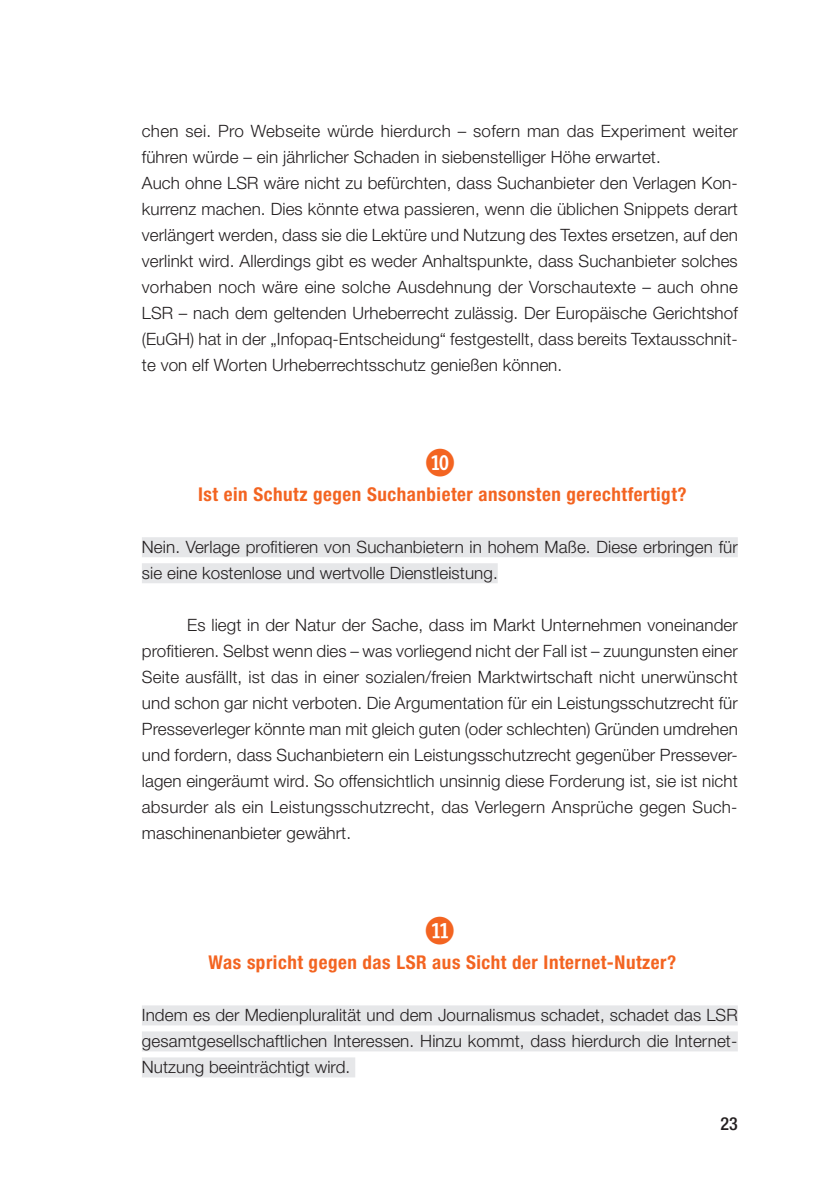
<style>
.page{position:relative;width:840px;height:1191px;background:#fff}
.page>*{position:absolute;margin:0;border:0;box-sizing:border-box;transform-origin:0 0}
.t1{font:28px "v B Numbers TT";color:#f36421}
.t2{font:700 condensed 19px "Helvetica Neue LT Std";letter-spacing:.03em;color:#f36421}
.t3{font:500 condensed 18px "Helvetica Neue LT Std";color:#231f20}
.t4{font:300 17px/26px "Helvetica Neue LT Std";letter-spacing:.005em;color:#231f20}
</style>
<div class="page">
<div style="left:142px;top:537px;width:595px;height:20px;background:#e6e7e9"></div>
<div style="left:142px;top:563px;width:355px;height:20px;background:#e6e7e9"></div>
<div style="left:142px;top:1005px;width:595px;height:20px;background:#e6e7e9"></div>
<div style="left:142px;top:1031px;width:595px;height:20px;background:#e6e7e9"></div>
<div style="left:142px;top:1057px;width:213px;height:20px;background:#e6e7e9"></div>
<p class="t4" style="left:142px;top:118px;width:597px">chen sei. Pro Webseite würde hierdurch – sofern man das Experiment weiter führen würde – ein jährlicher Schaden in siebenstelliger Höhe erwartet.<br>Auch ohne LSR wäre nicht zu befürchten, dass Suchanbieter den Verlagen Kon&shy;kurrenz machen. Dies könnte etwa passieren, wenn die üblichen Snippets derart verlängert werden, dass sie die Lektüre und Nutzung des Textes ersetzen, auf den verlinkt wird. Allerdings gibt es weder Anhaltspunkte, dass Suchanbieter solches vorhaben noch wäre eine solche Ausdehnung der Vorschautexte – auch ohne LSR – nach dem geltenden Urheberrecht zulässig. Der Europäische Gerichtshof (EuGH) hat in der „Infopaq-Entscheidung“ festgestellt, dass bereits Textausschnit&shy;te von elf Worten Urheberrechtsschutz genießen können.</p>
<h1 class="t1" style="left:424px;top:449px;width:32px">a</h1>
<p class="t2" style="left:198px;top:483px;width:489px">Ist ein Schutz gegen Suchanbieter ansonsten gerechtfertigt?</p>
<p class="t4" style="left:142px;top:534px;width:597px">Nein. Verlage profitieren von Suchanbietern in hohem Maße. Diese erbringen für sie eine kostenlose und wertvolle Dienstleistung.</p>
<p class="t4" style="left:142px;top:612px;width:597px;text-indent:45px">Es liegt in der Natur der Sache, dass im Markt Unternehmen voneinander profitieren. Selbst wenn dies – was vorliegend nicht der Fall ist – zuungunsten einer Seite ausfällt, ist das in einer sozialen/freien Marktwirtschaft nicht unerwünscht und schon gar nicht verboten. Die Argumentation für ein Leistungsschutzrecht für Presseverleger könnte man mit gleich guten (oder schlechten) Gründen umdrehen und fordern, dass Suchanbietern ein Leistungsschutzrecht gegenüber Pressever&shy;lagen eingeräumt wird. So offensichtlich unsinnig diese Forderung ist, sie ist nicht absurder als ein Leistungsschutzrecht, das Verlegern Ansprüche gegen Such&shy;maschinenanbieter gewährt.</p>
<h1 class="t1" style="left:424px;top:917px;width:33px">b</h1>
<p class="t2" style="left:208px;top:951px;width:469px">Was spricht gegen das LSR aus Sicht der Internet-Nutzer?</p>
<p class="t4" style="left:142px;top:1002px;width:597px;text-align:justify">Indem es der Medienpluralität und dem Journalismus schadet, schadet das LSR gesamtgesellschaftlichen Interessen. Hinzu kommt, dass hierdurch die Internet-Nutzung beeinträchtigt wird.</p>
<p class="t3" style="left:720px;top:1113px;width:19px">23</p>
</div>
